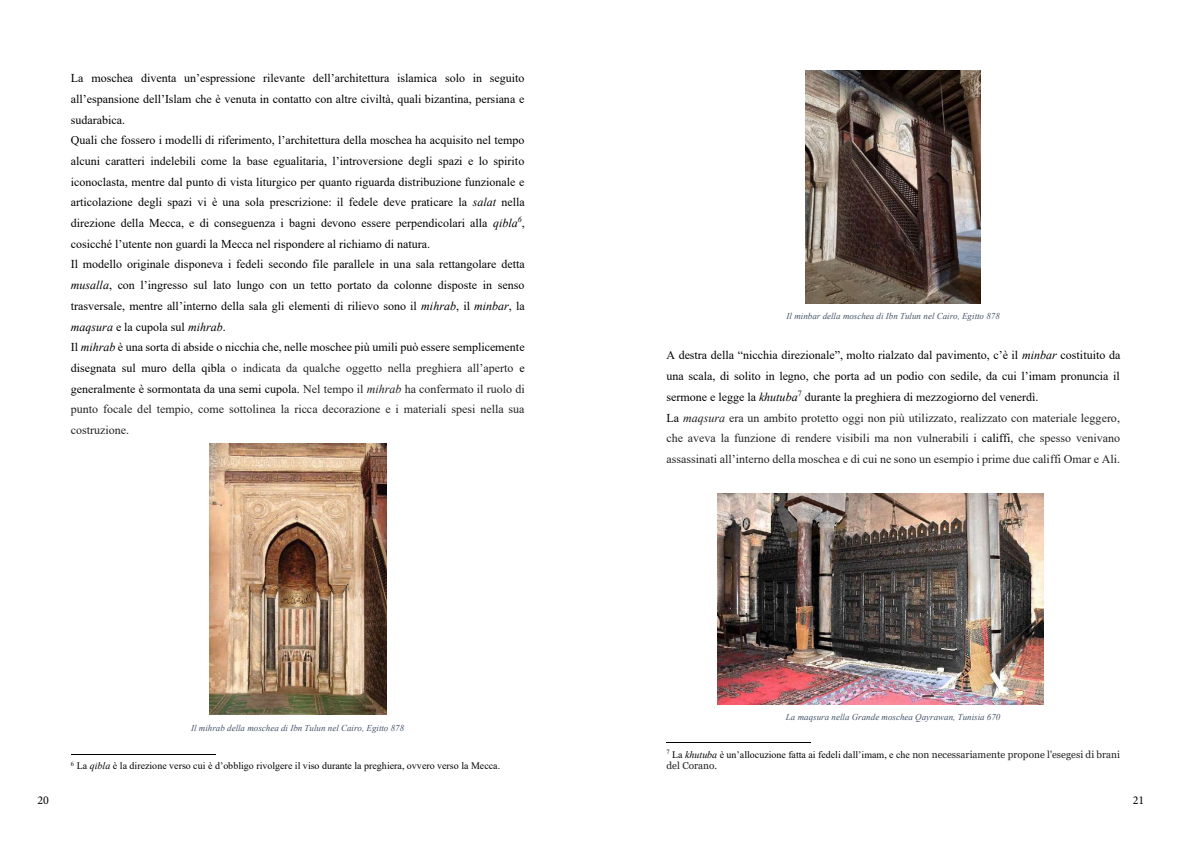
<style>
.page{position:relative;width:1191px;height:842px;background:#fff}
.page>*{position:absolute;margin:0;border:0;box-sizing:border-box;transform-origin:0 0}
.t1{font:12px/20.7px "Times New Roman";color:#000}
.t2{font:12px/20.7px "Times New Roman";color:#202122}
.t3{font:12px "Minion Pro";color:#000}
.t4{font:10px "Times New Roman";color:#000}
.t5{font:10px "Georgia";color:#202122}
.t6{font:italic 9px "Times New Roman";color:#44546a}
.s1{font-style:italic}
.s2{color:#202122}
.s3{font-style:italic;color:#202122}
.s4{color:#000}
.s5{font-style:italic;color:#000}
.s6{font-family:"Georgia";color:#202122}
</style>
<div class="page">
<hr style="left:71px;top:754px;width:144px;height:1px;background:#000">
<img style="left:209px;top:444px;width:177px;height:271px">
<hr style="left:666px;top:743px;width:144px;height:1px;background:#000">
<img style="left:806px;top:71px;width:174px;height:233px">
<img style="left:717px;top:493px;width:326px;height:211px">
<p class="t1" style="left:71px;top:67px;width:455px">La moschea diventa un’espressione rilevante dell’architettura islamica solo in seguito all’espansione dell’Islam che è venuta in contatto con altre civiltà, quali bizantina, persiana e sudarabica.<br>Quali che fossero i modelli di riferimento, l’architettura della moschea ha acquisito nel tempo alcuni caratteri indelebili come la base egualitaria, l’introversione degli spazi e lo spirito iconoclasta, mentre dal punto di vista liturgico per quanto riguarda distribuzione funzionale e articolazione degli spazi vi è una sola prescrizione: il fedele deve praticare la <span class="s1">salat</span> nella direzione della Mecca, e di conseguenza i bagni devono essere perpendicolari alla <span class="s1">qibla</span><sup>6</sup>, cosicché l’utente non guardi la Mecca nel rispondere al richiamo di natura.<br>Il modello originale disponeva i fedeli secondo file parallele in una sala rettangolare detta <span class="s1">musalla</span>, con l’ingresso sul lato lungo con un tetto portato da colonne disposte in senso trasversale, mentre all’interno della sala gli elementi di rilievo sono il <span class="s1">mihrab</span>, il <span class="s1">minbar</span>, la <span class="s1">maqsura</span> e la cupola sul <span class="s1">mihrab</span>.<br>Il <span class="s1">mihrab</span> è una sorta di abside o nicchia che, nelle moschee più umili può essere semplicemente disegnata sul muro della qibla <span class="s2">o indicata da qualche oggetto nella preghiera all’aperto</span> e generalmente è sormontata da una semi cupola. <span class="s2">Nel tempo il</span> <span class="s3">mihrab</span> <span class="s2">ha confermato il ruolo di punto focale del tempio, come sottolinea la ricca decorazione e i materiali spesi nella sua costruzione.</span></p>
<p class="t6" style="left:191px;top:721px;width:215px">Il mihrab della moschea di Ibn Tulun nel Cairo, Egitto 878</p>
<p class="t4" style="left:71px;top:759px;width:431px"><sup>6</sup> La <span class="s1">qibla</span> è la direzione verso cui è d’obbligo rivolgere il viso durante la preghiera, ovvero verso la Mecca.</p>
<p class="t6" style="left:786px;top:310px;width:215px">Il minbar della moschea di Ibn Tulun nel Cairo, Egitto 878</p>
<p class="t2" style="left:666px;top:345px;width:455px"><span class="s4">A destra della “nicchia direzionale”, molto rialzato dal pavimento, c’è il</span> <span class="s5">minbar</span> <span class="s4">costituito da una scala, di solito in legno, che porta ad un podio con sedile, da cui l’imam pronuncia il sermone e legge la</span> <span class="s5">khutuba</span><sup>7</sup> <span class="s4">durante la preghiera di mezzogiorno del venerdì.<br>La</span> <span class="s1">maqsura</span> era un ambito protetto oggi non più utilizzato, realizzato con materiale leggero, che aveva la funzione di rendere visibili ma non vulnerabili i <span class="s4">califfi</span>, che spesso venivano assassinati all’interno della moschea e di cui ne sono un esempio i prime due califfi Omar e Ali.</p>
<p class="t6" style="left:786px;top:711px;width:216px">La maqsura nella Grande moschea Qayrawan, Tunisia 670</p>
<p class="t4" style="left:666px;top:747px;width:455px"><sup>7</sup> La <span class="s1">khutuba</span> è un’allocuzione fatta ai fedeli dall’imam, e che <span class="s6">non necessariamente propone l'esegesi di brani</span></p>
<p class="t5" style="left:666px;top:760px;width:52px">del Corano.</p>
<p class="t3" style="left:37px;top:792px;width:13px">20</p>
<p class="t3" style="left:1132px;top:792px;width:13px">21</p>
</div>
